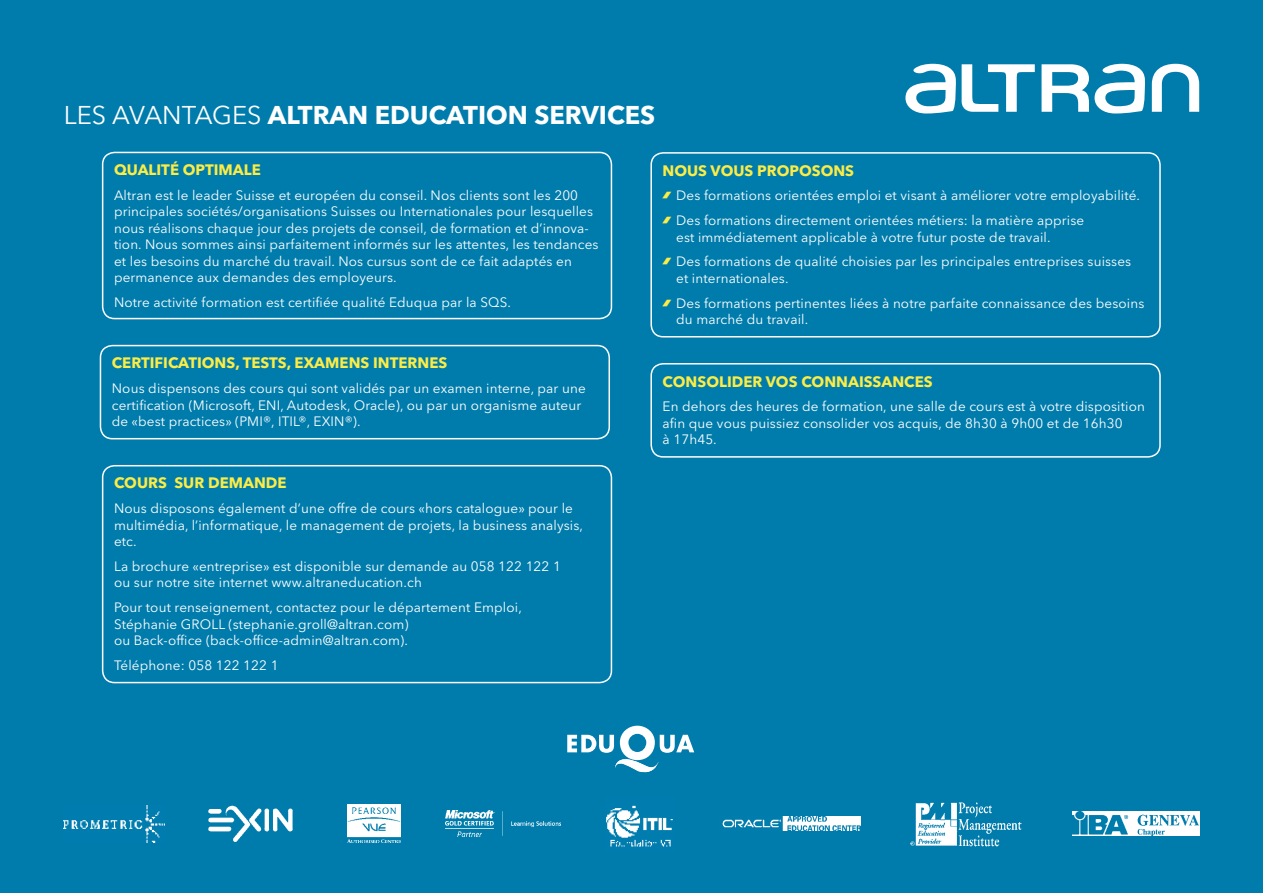
<style>
.page{position:relative;width:1263px;height:893px;background:#007cac}
.page>*{position:absolute;margin:0;border:0;box-sizing:border-box;transform-origin:0 0}
.t1{font:700 25.5px "Avenir Next LT Pro";color:#fff}
.t2{font:700 15px "Avenir Next LT Pro";color:#fcec45}
.t3{font:13.5px/16.5px "Avenir Next LT Pro";letter-spacing:.01em;color:#fff}
.s1{font-weight:400}
</style>
<div class="page">
<div style="left:102px;top:152px;width:510px;height:167px;border:2px solid #fff;border-radius:12px"></div>
<div style="left:100px;top:345px;width:510px;height:94px;border:2px solid #fff;border-radius:12px"></div>
<div style="left:102px;top:465px;width:510px;height:218px;border:2px solid #fff;border-radius:12px"></div>
<div style="left:650px;top:152px;width:511px;height:185px;border:2px solid #fff;border-radius:12px"></div>
<div style="left:650px;top:363px;width:511px;height:95px;border:2px solid #fff;border-radius:12px"></div>
<img style="left:910px;top:802px;width:112px;height:45px">
<img style="left:722px;top:816px;width:138px;height:15px">
<img style="left:606px;top:805px;width:67px;height:42px">
<img style="left:64px;top:805px;width:101px;height:37px">
<img style="left:1073px;top:812px;width:126px;height:24px">
<img style="left:347px;top:805px;width:54px;height:38px">
<svg style="left:567px;top:726px;width:127px;height:46px"></svg>
<img style="left:446px;top:811px;width:115px;height:26px">
<svg style="left:905px;top:64px;width:51px;height:49px"></svg>
<svg style="left:962px;top:64px;width:73px;height:48px"></svg>
<svg style="left:1152px;top:64px;width:47px;height:48px"></svg>
<svg style="left:1041px;top:64px;width:104px;height:49px"></svg>
<img style="left:208px;top:805px;width:85px;height:37px">
<h1 class="t1" style="left:64px;top:99px;width:593px"><span class="s1">LES AVANTAGES</span> ALTRAN EDUCATION SERVICES</h1>
<p class="t2" style="left:114px;top:161px;width:148px">QUALITÉ OPTIMALE</p>
<p class="t3" style="left:114px;top:187px;width:486px">Altran est le leader Suisse et européen du conseil. Nos clients sont les 200 principales sociétés/organisations Suisses ou Internationales pour lesquelles nous réalisons chaque jour des projets de conseil, de formation et d’innova&shy;tion. Nous sommes ainsi parfaitement informés sur les attentes, les tendances et les besoins du marché du travail. Nos cursus sont de ce fait adaptés en permanence aux demandes des employeurs.</p>
<p class="t3" style="left:114px;top:294px;width:398px">Notre activité formation est certifiée qualité Eduqua par la SQS.</p>
<p class="t2" style="left:112px;top:354px;width:337px">CERTIFICATIONS, TESTS, EXAMENS INTERNES</p>
<p class="t3" style="left:112px;top:380px;width:475px">Nous dispensons des cours qui sont validés par un examen interne, par une certification (Microsoft, ENI, Autodesk, Oracle), ou par un organisme auteur de «best practices» (PMI®, ITIL®, EXIN®).</p>
<p class="t2" style="left:114px;top:474px;width:174px">COURS SUR DEMANDE</p>
<p class="t3" style="left:114px;top:500px;width:471px">Nous disposons également d’une offre de cours «hors catalogue» pour le multimédia, l’informatique, le management de projets, la business analysis, etc.</p>
<p class="t3" style="left:114px;top:558px;width:448px">La brochure «entreprise» est disponible sur demande au 058 122 122 1 ou sur notre site internet www.altraneducation.ch</p>
<p class="t3" style="left:114px;top:599px;width:409px">Pour tout renseignement, contactez pour le département Emploi,<br>Stéphanie GROLL (stephanie.groll@altran.com)<br>ou Back-office (back-office-admin@altran.com).</p>
<p class="t3" style="left:114px;top:657px;width:166px">Téléphone: 058 122 122 1</p>
<p class="t2" style="left:663px;top:161px;width:193px">NOUS VOUS PROPOSONS</p>
<p class="t3" style="left:676px;top:183px;width:465px;line-height:24.8px">Des formations orientées emploi et visant à améliorer votre employabilité.<br>Des formations directement orientées métiers: la matière apprise</p>
<p class="t3" style="left:676px;top:225px;width:457px;line-height:24.8px">est immédiatement applicable à votre futur poste de travail.<br>Des formations de qualité choisies par les principales entreprises suisses</p>
<p class="t3" style="left:676px;top:266px;width:470px;line-height:24.8px">et internationales.<br>Des formations pertinentes liées à notre parfaite connaissance des besoins</p>
<p class="t3" style="left:676px;top:311px;width:134px">du marché du travail.</p>
<p class="t2" style="left:663px;top:372px;width:272px">CONSOLIDER VOS CONNAISSANCES</p>
<p class="t3" style="left:663px;top:398px;width:484px">En dehors des heures de formation, une salle de cours est à votre disposition afin que vous puissiez consolider vos acquis, de 8h30 à 9h00 et de 16h30<br>à 17h45.</p>
</div>
